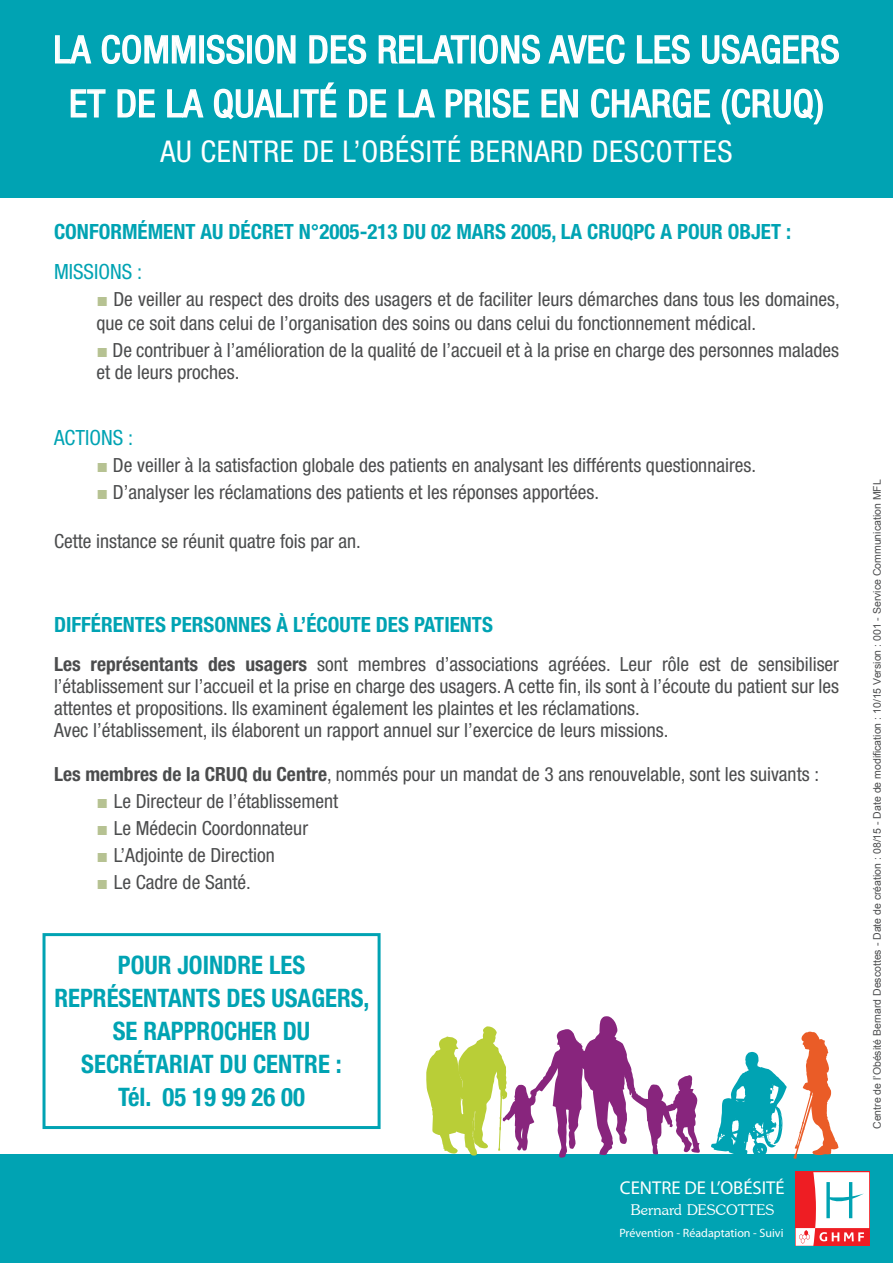
<style>
.page{position:relative;width:893px;height:1263px;background:#fff}
.page>*{position:absolute;margin:0;border:0;box-sizing:border-box;transform-origin:0 0}
.t1{font:condensed 37.5px "Helvetica Neue LT Std";letter-spacing:.02em;color:#fff}
.t2{font:condensed 30px "Helvetica Neue LT Std";letter-spacing:.02em;color:#fff}
.t3{font:700 condensed 25.5px/33px "Helvetica Neue LT Std";color:#00a3b3;text-align:center}
.t4{font:23.7px "Jasmine UPC";color:#fff}
.t5{font:700 condensed 21px "Helvetica Neue LT Std";color:#00a3b3}
.t6{font:condensed 21px "Helvetica Neue LT Std";color:#00a3b3}
.t7{font:condensed 19.5px/21.9px "Helvetica Neue LT Std";color:#4b4c4d}
.t8{font:700 18.6px "Helvetica Neue";color:#fff}
.t9{font:700 12.15px "Helvetica Neue";color:#fff}
.t10{font:10.5px "Arial";color:#4b4c4d}
.s1{font-family:"Arial";font-stretch:normal;color:#b6c292}
.s2{font-weight:700}
</style>
<div class="page">
<div style="left:0;top:1154px;width:893px;height:109px;background:#00a3b3"></div>
<div style="left:0;top:0;width:893px;height:198px;background:#00a3b3"></div>
<svg style="left:55px;top:34px;width:784px;height:91px"></svg>
<svg style="left:795px;top:1172px;width:75px;height:74px"></svg>
<svg style="left:796px;top:1172px;width:73px;height:74px;background:#e9a7aa"></svg>
<div style="left:43px;top:933px;width:338px;height:196px;border:3px solid #00a3b3"></div>
<svg style="left:711px;top:1052px;width:76px;height:102px"></svg>
<svg style="left:793px;top:1032px;width:46px;height:127px"></svg>
<svg style="left:426px;top:1016px;width:274px;height:142px"></svg>
<p class="t1" style="left:54px;top:28px;width:787px">LA COMMISSION DES RELATIONS AVEC LES USAGERS</p>
<p class="t1" style="left:69px;top:82px;width:756px">ET DE LA QUALITÉ DE LA PRISE EN CHARGE (CRUQ)</p>
<p class="t2" style="left:160px;top:134px;width:573px">AU CENTRE DE L’OBÉSITÉ BERNARD DESCOTTES</p>
<p class="t5" style="left:54px;top:219px;width:739px">CONFORMÉMENT AU DÉCRET N°2005-213 DU 02 MARS 2005, LA CRUQPC A POUR OBJET :</p>
<p class="t6" style="left:54px;top:260px;width:90px">MISSIONS :</p>
<p class="t7" style="left:97px;top:287px;width:745px;line-height:24px"><span class="s1">■</span> De veiller au respect des droits des usagers et de faciliter leurs démarches dans tous les domaines, que ce soit dans celui de l’organisation des soins ou dans celui du fonctionnement médical.</p>
<p class="t7" style="left:97px;top:339px;width:744px"><span class="s1">■</span> De contribuer à l’amélioration de la qualité de l’accueil et à la prise en charge des personnes malades et de leurs proches.</p>
<p class="t6" style="left:54px;top:425px;width:81px">ACTIONS :</p>
<p class="t7" style="left:97px;top:454px;width:661px"><span class="s1">■</span> De veiller à la satisfaction globale des patients en analysant les différents questionnaires.</p>
<p class="t7" style="left:97px;top:481px;width:504px"><span class="s1">■</span> D’analyser les réclamations des patients et les réponses apportées.</p>
<p class="t7" style="left:54px;top:530px;width:308px">Cette instance se réunit quatre fois par an.</p>
<p class="t5" style="left:54px;top:611px;width:440px">DIFFÉRENTES PERSONNES À L’ÉCOUTE DES PATIENTS</p>
<p class="t7" style="left:54px;top:653px;width:787px;text-align:justify"><span class="s2">Les représentants des usagers</span> sont membres d’associations agréées. Leur rôle est de sensibiliser l’établissement sur l’accueil et la prise en charge des usagers. A cette fin, ils sont à l’écoute du patient sur les attentes et propositions. Ils examinent également les plaintes et les réclamations.</p>
<p class="t7" style="left:54px;top:719px;width:616px">Avec l’établissement, ils élaborent un rapport annuel sur l’exercice de leurs missions.</p>
<p class="t7" style="left:54px;top:763px;width:766px"><span class="s2">Les membres de la CRUQ du Centre</span>, nommés pour un mandat de 3 ans renouvelable, sont les suivants :</p>
<p class="t7" style="left:97px;top:790px;width:243px"><span class="s1">■</span> Le Directeur de l’établissement</p>
<p class="t7" style="left:97px;top:817px;width:213px"><span class="s1">■</span> Le Médecin Coordonnateur</p>
<p class="t7" style="left:97px;top:844px;width:180px"><span class="s1">■</span> L’Adjointe de Direction</p>
<p class="t7" style="left:97px;top:871px;width:156px"><span class="s1">■</span> Le Cadre de Santé.</p>
<p class="t3" style="left:54px;top:948px;width:317px">POUR JOINDRE LES<br>REPRÉSENTANTS DES USAGERS,<br>SE RAPPROCHER DU<br>SECRÉTARIAT DU CENTRE :</p>
<p class="t3" style="left:118px;top:1080px;width:188px">Tél. 05 19 99 26 00</p>
<p class="t8" style="left:620px;top:1176px;width:166px">CENTRE DE L’OBÉSITÉ</p>
<p class="t9" style="left:619px;top:1225px;width:166px">Prévention - Réadaptation - Suivi</p>
<p class="t4" style="left:631px;top:1193px;width:145px">Bernard DESCOTTES</p>
<p class="t10" style="left:870px;top:1129px;width:651px;rotate:-90deg">Centre de l’Obésité Bernard Descottes - Date de création : 08/15 - Date de modification : 10/15 Version : 001 - Service Communication MFL</p>
</div>
